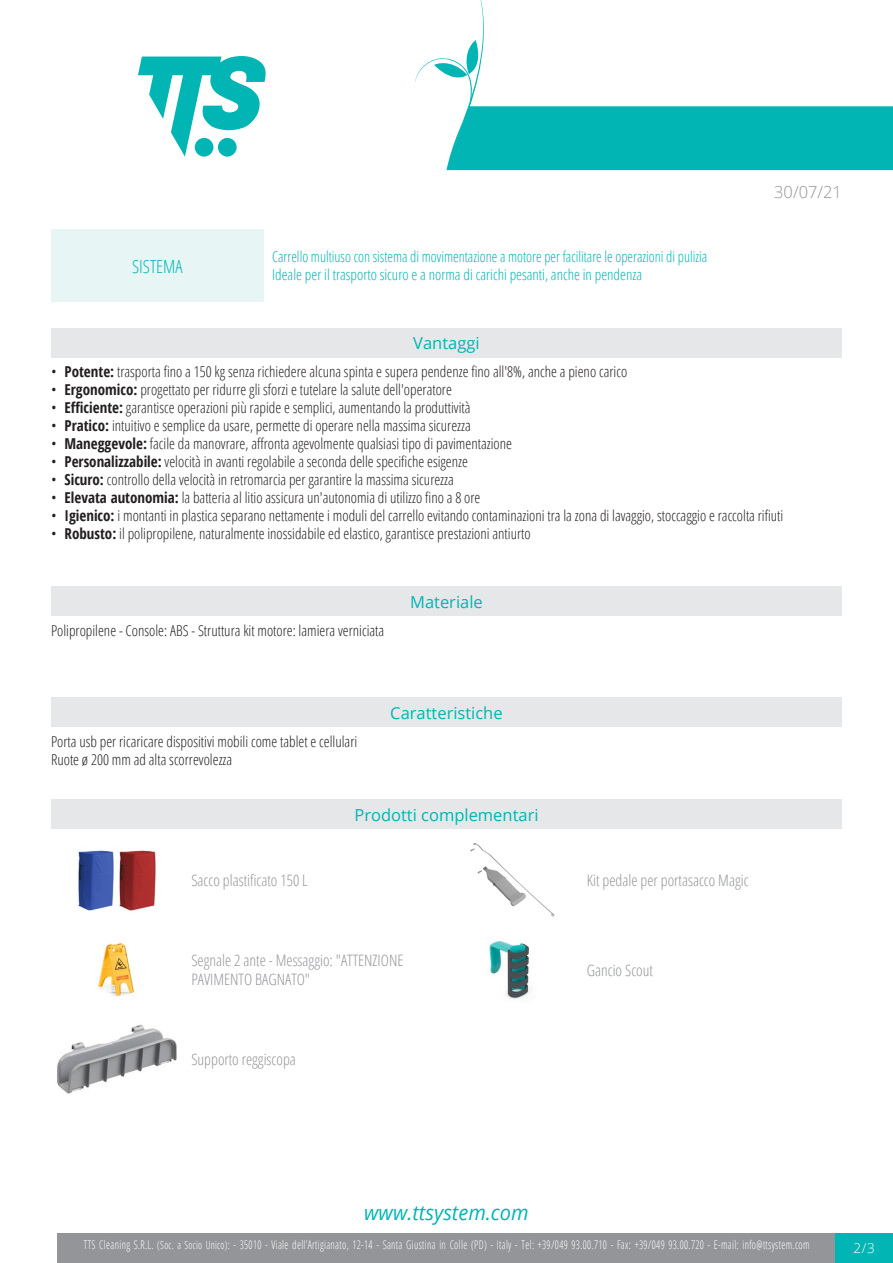
<style>
.page{position:relative;width:893px;height:1263px;background:#fff}
.page>*{position:absolute;margin:0;border:0;box-sizing:border-box;transform-origin:0 0}
.t1{font:italic 20.85px "Open Sans";color:#00b5b3;scale:.96 1}
.Titolo15{font:300 18px "Open Sans Condensed";color:#00b5b3}
.Titolo4{font:16.5px "Open Sans";color:#00b5b3}
.Titolo10{font:16.5px "Open Sans";color:#00b5b3}
.Titolo16{font:16.5px "Open Sans";color:#00b5b3}
.t2{font:300 16.5px "Open Sans";color:#939598}
.Titolo8{font:16.5px "Open Sans";color:#00b5b3}
.Nome{font:300 15.75px/18.9px "Open Sans Condensed";color:#939598}
.Materiale{font:300 15px "Open Sans Condensed";color:#231f20}
.CaratteristicheTecni{font:300 15px "Open Sans Condensed";color:#231f20}
.DefinizioneSistema{font:300 15px "Open Sans Condensed";color:#00b5b3;scale:.95 1}
.IdealePer{font:300 15px "Open Sans Condensed";color:#00b5b3}
.t3{font:300 13.5px "Open Sans";color:#fff}
.t4{font:300 12px "Open Sans Condensed";letter-spacing:.035em;color:#fff;scale:.85 1}
.s1{font-weight:700}
.s2{font-size:11.25px}
</style>
<div class="page">
<svg style="left:138px;top:56px;width:128px;height:101px"></svg>
<div style="left:57px;top:1233px;width:779px;height:30px;background:#939598"></div>
<div style="left:836px;top:1233px;width:57px;height:30px;background:#00b5b3"></div>
<svg style="left:415px;top:0;width:478px;height:170px"></svg>
<div style="left:51px;top:230px;width:213px;height:72px;background:#e8f5f5"></div>
<div style="left:51px;top:328px;width:791px;height:29px;background:#e6e7e9"></div>
<div style="left:51px;top:587px;width:791px;height:29px;background:#e6e7e9"></div>
<div style="left:51px;top:697px;width:791px;height:30px;background:#e6e7e9"></div>
<div style="left:51px;top:800px;width:791px;height:29px;background:#e6e7e9"></div>
<img style="left:78px;top:850px;width:78px;height:61px">
<img style="left:470px;top:843px;width:85px;height:74px">
<img style="left:98px;top:942px;width:37px;height:55px">
<img style="left:489px;top:941px;width:42px;height:58px">
<img style="left:57px;top:1024px;width:120px;height:70px">
<p class="Titolo15" style="left:132px;top:254px;width:52px">SISTEMA</p>
<p class="DefinizioneSistema" style="left:272px;top:247px;width:460px">Carrello multiuso con sistema di movimentazione a motore per facilitare le operazioni di pulizia</p>
<p class="IdealePer" style="left:272px;top:265px;width:371px">Ideale per il trasporto sicuro e a norma di carichi pesanti, anche in pendenza</p>
<p class="t2" style="left:774px;top:180px;width:69px">30/07/21</p>
<p class="Titolo8" style="left:413px;top:331px;width:68px">Vantaggi</p>
<p class="Materiale" style="left:51px;top:362px;width:578px">• <span class="s1">Potente:</span> trasporta fino a 150 kg senza richiedere alcuna spinta e supera pendenze fino all'8%, anche a pieno carico</p>
<p class="Materiale" style="left:51px;top:380px;width:402px">• <span class="s1">Ergonomico:</span> progettato per ridurre gli sforzi e tutelare la salute dell'operatore</p>
<p class="Materiale" style="left:51px;top:398px;width:421px">• <span class="s1">Efficiente:</span> garantisce operazioni più rapide e semplici, aumentando la produttività</p>
<p class="Materiale" style="left:51px;top:416px;width:421px">• <span class="s1">Pratico:</span> intuitivo e semplice da usare, permette di operare nella massima sicurezza</p>
<p class="Materiale" style="left:51px;top:434px;width:463px">• <span class="s1">Maneggevole:</span> facile da manovrare, affronta agevolmente qualsiasi tipo di pavimentazione</p>
<p class="Materiale" style="left:51px;top:452px;width:419px">• <span class="s1">Personalizzabile:</span> velocità in avanti regolabile a seconda delle specifiche esigenze</p>
<p class="Materiale" style="left:51px;top:470px;width:404px">• <span class="s1">Sicuro:</span> controllo della velocità in retromarcia per garantire la massima sicurezza</p>
<p class="Materiale" style="left:51px;top:488px;width:431px">• <span class="s1">Elevata autonomia:</span> la batteria al litio assicura un'autonomia di utilizzo fino a 8 ore</p>
<p class="Materiale" style="left:51px;top:506px;width:734px">• <span class="s1">Igienico:</span> i montanti in plastica separano nettamente i moduli del carrello evitando contaminazioni tra la zona di lavaggio, stoccaggio e raccolta rifiuti</p>
<p class="Materiale" style="left:51px;top:524px;width:481px">• <span class="s1">Robusto:</span> il polipropilene, naturalmente inossidabile ed elastico, garantisce prestazioni antiurto</p>
<p class="Materiale" style="left:51px;top:620px;width:335px">Polipropilene - Console: ABS - Struttura kit motore: lamiera verniciata</p>
<p class="Titolo16" style="left:410px;top:590px;width:74px">Materiale</p>
<p class="CaratteristicheTecni" style="left:51px;top:731px;width:308px">Porta usb per ricaricare dispositivi mobili come tablet e cellulari</p>
<p class="CaratteristicheTecni" style="left:51px;top:749px;width:183px">Ruote ø 200 mm ad alta scorrevolezza</p>
<p class="Titolo10" style="left:390px;top:701px;width:114px">Caratteristiche</p>
<p class="Titolo4" style="left:354px;top:803px;width:186px">Prodotti complementari</p>
<p class="Nome" style="left:191px;top:870px;width:118px">Sacco plastificato 150 L</p>
<p class="Nome" style="left:587px;top:870px;width:163px">Kit pedale per portasacco Magic</p>
<p class="Nome" style="left:191px;top:951px;width:214px">Segnale 2 ante - Messaggio: "ATTENZIONE<br>PAVIMENTO BAGNATO"</p>
<p class="Nome" style="left:587px;top:960px;width:68px">Gancio Scout</p>
<p class="Nome" style="left:191px;top:1050px;width:106px">Supporto reggiscopa</p>
<h1 class="t1" style="left:364px;top:1198px;width:173px">www.ttsystem.com</h1>
<p class="t4" style="left:84px;top:1236px;width:855px">TTS Cleaning S.R.L. <span class="s2">(Soc. a Socio Unico)</span>: - 35010 - Viale dell’Artigianato, 12-14 - Santa Giustina in Colle (PD) - Italy - Tel: +39/049 93.00.710 - Fax: +39/049 93.00.720 - E-mail: info@ttsystem.com</p>
<p class="t3" style="left:854px;top:1239px;width:23px">2/3</p>
</div>
